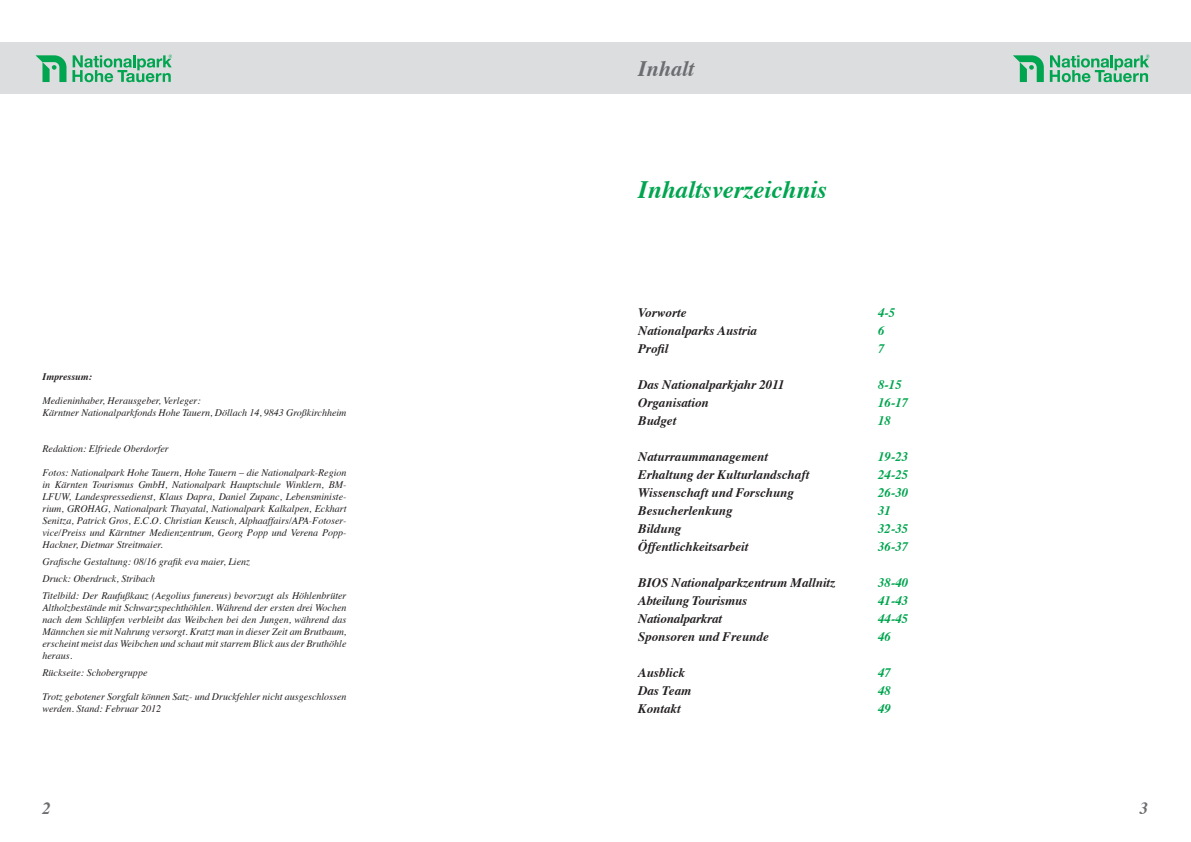
<style>
.page{position:relative;width:1191px;height:842px;background:#fff}
.page>*{position:absolute;margin:0;border:0;box-sizing:border-box;transform-origin:0 0}
.t1{font:italic 700 25px "Times";color:#00a54f}
.t2{font:italic 700 22px "Times";color:#6c6d70}
.t3{font:italic 700 17px "Times";color:#6c6d70}
.t4{font:italic 700 13px "Times";color:#231f20}
.t5{font:italic 700 13px "Times";color:#00a54f}
.t6{font:italic 10px/12px "Times";color:#231f20}
.t7{font:italic 700 10px "Times";color:#231f20}
</style>
<div class="page">
<div style="left:0;top:43px;width:1191px;height:51px;background:#dcdddf"></div>
<svg style="left:72px;top:55px;width:100px;height:27px"></svg>
<svg style="left:36px;top:55px;width:30px;height:27px"></svg>
<svg style="left:1049px;top:55px;width:100px;height:27px"></svg>
<svg style="left:1013px;top:55px;width:30px;height:27px"></svg>
<h2 class="t2" style="left:638px;top:48px;width:58px">Inhalt</h2>
<p class="t7" style="left:43px;top:367px;width:51px">Impressum:</p>
<p class="t6" style="left:43px;top:394px;width:305px">Medieninhaber, Herausgeber, Verleger:<br>Kärntner Nationalparkfonds Hohe Tauern, Döllach 14, 9843 Großkirchheim</p>
<p class="t6" style="left:43px;top:442px;width:128px">Redaktion: Elfriede Oberdorfer</p>
<p class="t6" style="left:43px;top:466px;width:305px;text-align:justify">Fotos: Nationalpark Hohe Tauern, Hohe Tauern – die Nationalpark-Region in Kärnten Tourismus GmbH, Nationalpark Hauptschule Winklern, BM-LFUW, Landespressedienst, Klaus Dapra, Daniel Zupanc, Lebensministe&shy;rium, GROHAG, Nationalpark Thayatal, Nationalpark Kalkalpen, Eckhart Senitza, Patrick Gros, E.C.O. Christian Keusch, Alphaaffairs/APA-Fotoser&shy;vice/Preiss und Kärntner Medienzentrum, Georg Popp und Verena Popp-Hackner, Dietmar Streitmaier.</p>
<p class="t6" style="left:43px;top:553px;width:305px;line-height:17px">Grafische Gestaltung: 08/16 grafik eva maier, Lienz<br>Druck: Oberdruck, Stribach<br>Titelbild: Der Raufußkauz (Aegolius funereus) bevorzugt als Höhlenbrüter</p>
<p class="t6" style="left:43px;top:601px;width:305px;text-align:justify">Altholzbestände mit Schwarzspechthöhlen. Während der ersten drei Wochen nach dem Schlüpfen verbleibt das Weibchen bei den Jungen, während das Männchen sie mit Nahrung versorgt. Kratzt man in dieser Zeit am Brutbaum, erscheint meist das Weibchen und schaut mit starrem Blick aus der Bruthöhle heraus.</p>
<p class="t6" style="left:43px;top:666px;width:106px">Rückseite: Schobergruppe</p>
<p class="t6" style="left:43px;top:690px;width:305px">Trotz gebotener Sorgfalt können Satz- und Druckfehler nicht ausgeschlossen werden. Stand: Februar 2012</p>
<h1 class="t1" style="left:638px;top:167px;width:190px">Inhaltsverzeichnis</h1>
<h3 class="t4" style="left:638px;top:300px;width:50px">Vorworte</h3>
<h3 class="t5" style="left:878px;top:300px;width:19px">4-5</h3>
<h3 class="t4" style="left:638px;top:318px;width:121px">Nationalparks Austria</h3>
<h3 class="t5" style="left:878px;top:318px;width:8px">6</h3>
<h3 class="t4" style="left:638px;top:336px;width:32px">Profil</h3>
<h3 class="t5" style="left:878px;top:336px;width:8px">7</h3>
<h3 class="t4" style="left:638px;top:372px;width:148px">Das Nationalparkjahr 2011</h3>
<h3 class="t5" style="left:878px;top:372px;width:25px">8-15</h3>
<h3 class="t4" style="left:638px;top:390px;width:72px">Organisation</h3>
<h3 class="t5" style="left:878px;top:390px;width:32px">16-17</h3>
<h3 class="t4" style="left:638px;top:408px;width:40px">Budget</h3>
<h3 class="t5" style="left:878px;top:408px;width:14px">18</h3>
<h3 class="t4" style="left:638px;top:444px;width:132px">Naturraummanagement</h3>
<h3 class="t5" style="left:878px;top:444px;width:32px">19-23</h3>
<h3 class="t4" style="left:638px;top:462px;width:173px">Erhaltung der Kulturlandschaft</h3>
<h3 class="t5" style="left:878px;top:462px;width:32px">24-25</h3>
<h3 class="t4" style="left:638px;top:480px;width:157px">Wissenschaft und Forschung</h3>
<h3 class="t5" style="left:878px;top:480px;width:32px">26-30</h3>
<h3 class="t4" style="left:638px;top:498px;width:96px">Besucherlenkung</h3>
<h3 class="t5" style="left:878px;top:498px;width:14px">31</h3>
<h3 class="t4" style="left:638px;top:516px;width:45px">Bildung</h3>
<h3 class="t5" style="left:878px;top:516px;width:32px">32-35</h3>
<h3 class="t4" style="left:638px;top:534px;width:112px">Öffentlichkeitsarbeit</h3>
<h3 class="t5" style="left:878px;top:534px;width:32px">36-37</h3>
<h3 class="t4" style="left:638px;top:570px;width:199px">BIOS Nationalparkzentrum Mallnitz</h3>
<h3 class="t5" style="left:878px;top:570px;width:32px">38-40</h3>
<h3 class="t4" style="left:638px;top:588px;width:111px">Abteilung Tourismus</h3>
<h3 class="t5" style="left:878px;top:588px;width:32px">41-43</h3>
<h3 class="t4" style="left:638px;top:606px;width:85px">Nationalparkrat</h3>
<h3 class="t5" style="left:878px;top:606px;width:32px">44-45</h3>
<h3 class="t4" style="left:638px;top:624px;width:132px">Sponsoren und Freunde</h3>
<h3 class="t5" style="left:878px;top:624px;width:14px">46</h3>
<h3 class="t4" style="left:638px;top:660px;width:48px">Ausblick</h3>
<h3 class="t5" style="left:878px;top:660px;width:14px">47</h3>
<h3 class="t4" style="left:638px;top:678px;width:55px">Das Team</h3>
<h3 class="t5" style="left:878px;top:678px;width:14px">48</h3>
<h3 class="t4" style="left:638px;top:696px;width:44px">Kontakt</h3>
<h3 class="t5" style="left:878px;top:696px;width:14px">49</h3>
<h3 class="t3" style="left:43px;top:792px;width:10px">2</h3>
<h3 class="t3" style="left:1140px;top:792px;width:10px">3</h3>
</div>
